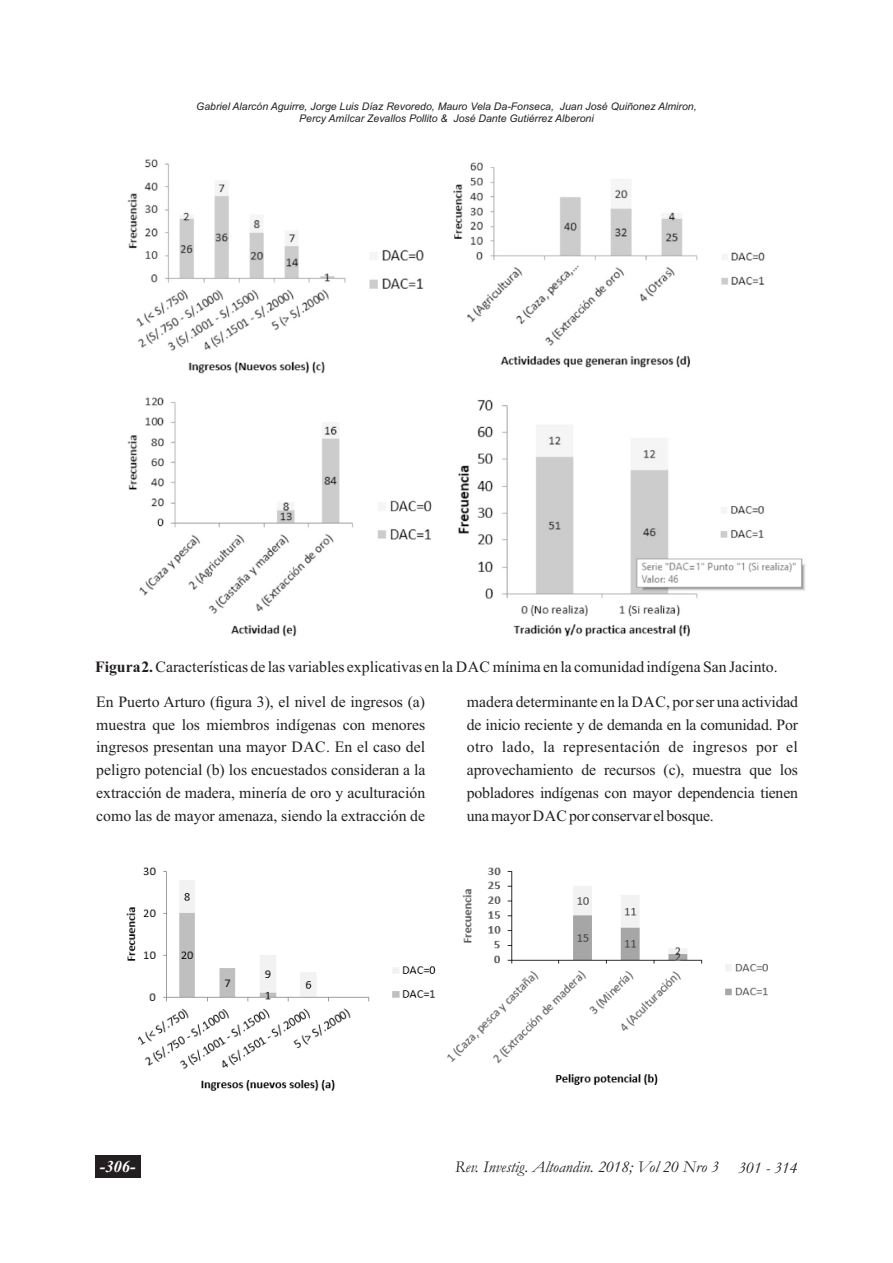
<style>
.page{position:relative;width:893px;height:1263px;background:#fff}
.page>*{position:absolute;margin:0;border:0;box-sizing:border-box;transform-origin:0 0}
.t1{font:italic 16.65px "Garamond";color:#231f20}
.t2{font:italic 700 16.65px "Times New Roman";color:#fff}
.t3{font:15.75px/22.8px "Times New Roman";color:#231f20;text-align:justify}
.t4{font:italic 10.5px/11.9px "Arial";color:#231f20;text-align:center}
.s1{font-weight:700}
</style>
<div class="page">
<div style="left:95px;top:1155px;width:45px;height:23px;background:#231f20"></div>
<img style="left:127px;top:159px;width:678px;height:478px">
<img style="left:126px;top:867px;width:642px;height:224px">
<p class="t4" style="left:196px;top:101px;width:502px">Gabriel Alarcón Aguirre, Jorge Luis Díaz Revoredo, Mauro Vela Da-Fonseca, Juan José Quiñonez Almiron,<br>Percy Amílcar Zevallos Pollito &amp; José Dante Gutiérrez Alberoni</p>
<p class="t3" style="left:95px;top:651px;width:684px;line-height:34.5px"><span class="s1">Figura 2.</span> Características de las variables explicativas en la DAC mínima en la comunidad indígena San Jacinto.<br>En Puerto Arturo (figura 3), el nivel de ingresos (a)</p>
<p class="t3" style="left:96px;top:714px;width:331px">muestra que los miembros indígenas con menores ingresos presentan una mayor DAC. En el caso del peligro potencial (b) los encuestados consideran a la extracción de madera, minería de oro y aculturación como las de mayor amenaza, siendo la extracción de</p>
<p class="t3" style="left:467px;top:691px;width:333px">madera determinante en la DAC, por ser una actividad de inicio reciente y de demanda en la comunidad. Por otro lado, la representación de ingresos por el aprovechamiento de recursos (c), muestra que los pobladores indígenas con mayor dependencia tienen una mayor DAC por conservar el bosque.</p>
<p class="t2" style="left:100px;top:1161px;width:37px">-306-</p>
<p class="t1" style="left:455px;top:1161px;width:344px">Rev. Investig. Altoandin. 2018; Vol 20 Nro 3 301 - 314</p>
</div>
